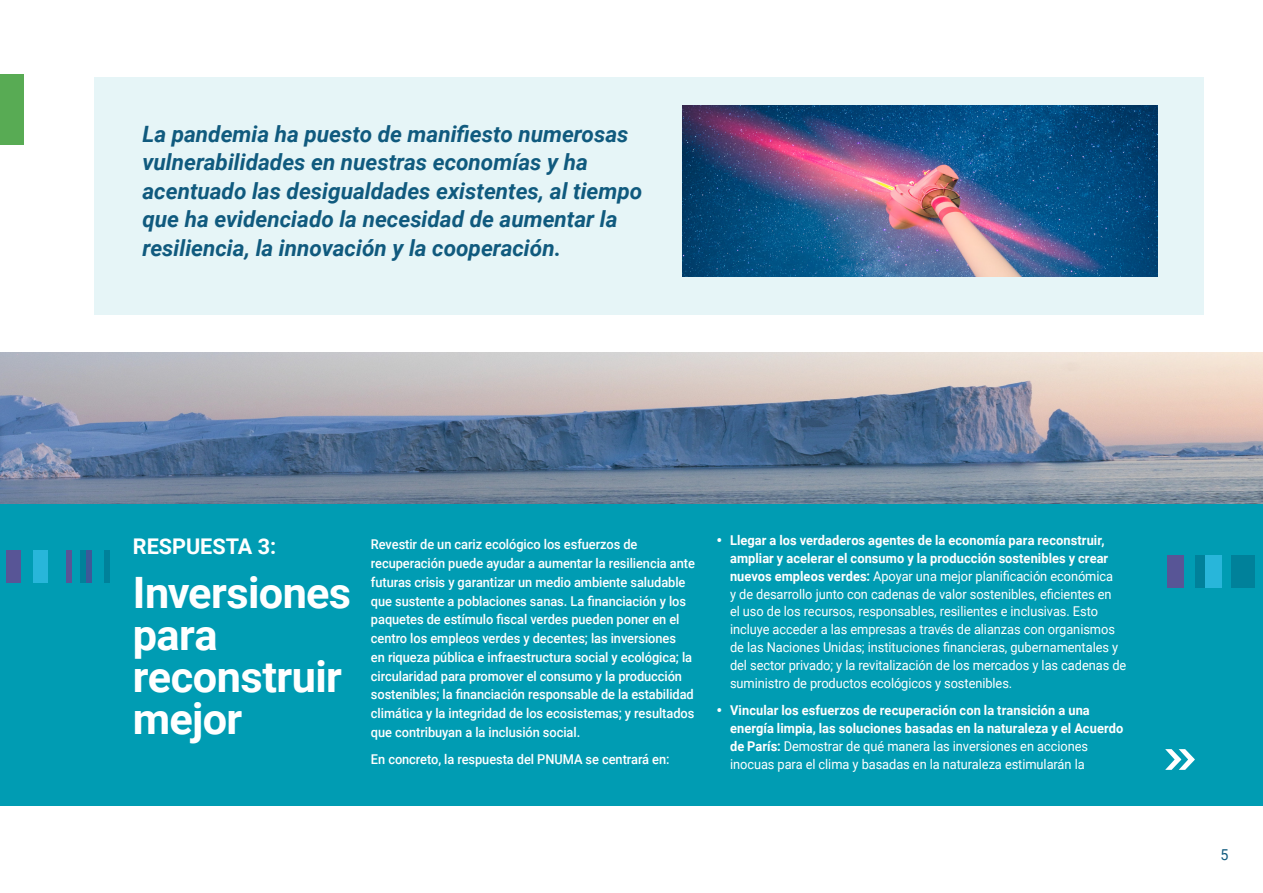
<style>
.page{position:relative;width:1263px;height:893px;background:#fff}
.page>*{position:absolute;margin:0;border:0;box-sizing:border-box;transform-origin:0 0}
.t1{font:700 43.2px/42px "Roboto";letter-spacing:-.015em;color:#fff}
.t2{font:italic 700 22.5px/28.5px "Roboto";color:#105a7e}
.t3{font:700 21.6px "Roboto";color:#fff}
.t4{font:15px "Roboto";color:#105a7e;scale:.95 1}
.t5{font:500 13.5px/18.8px "Roboto";letter-spacing:-.005em;color:#fff;scale:.95 1}
.t6{font:13.5px/18px "Roboto";letter-spacing:-.005em;color:#fff;scale:.95 1}
.t7{font:700 13.5px/18px "Roboto";letter-spacing:.005em;color:#fff;scale:.95 1}
.s1{font-weight:700}
.s2{font-weight:400}
</style>
<div class="page">
<div style="left:94px;top:78px;width:1109px;height:237px;background:#e6f5f7"></div>
<img style="left:0;top:352px;width:1263px;height:152px">
<div style="left:0;top:504px;width:1263px;height:302px;background:#009cb3"></div>
<div style="left:1167px;top:555px;width:16px;height:32px;background:#585596"></div>
<div style="left:1195px;top:555px;width:10px;height:32px;background:#00819a"></div>
<div style="left:1231px;top:555px;width:23px;height:32px;background:#00819a"></div>
<div style="left:1205px;top:555px;width:17px;height:32px;background:#28b6da"></div>
<div style="left:7px;top:551px;width:14px;height:32px;background:#585596"></div>
<div style="left:86px;top:551px;width:5px;height:32px;background:#3d5998"></div>
<div style="left:66px;top:551px;width:6px;height:32px;background:#585596"></div>
<div style="left:81px;top:551px;width:5px;height:32px;background:#00819a"></div>
<div style="left:104px;top:551px;width:6px;height:32px;background:#00819a"></div>
<div style="left:34px;top:551px;width:14px;height:32px;background:#28b6da"></div>
<div style="left:0;top:74px;width:23px;height:71px;background:#58ab54"></div>
<img style="left:682px;top:106px;width:475px;height:170px">
<svg style="left:1165px;top:749px;width:30px;height:21px"></svg>
<h2 class="t2" style="left:142px;top:119px;width:501px">La pandemia ha puesto de manifiesto numerosas vulnerabilidades en nuestras economías y ha acentuado las desigualdades existentes, al tiempo que ha evidenciado la necesidad de aumentar la resiliencia, la innovación y la cooperación.</h2>
<h3 class="t3" style="left:133px;top:531px;width:145px">RESPUESTA 3:</h3>
<h1 class="t1" style="left:133px;top:570px;width:220px">Inversiones para reconstruir mejor</h1>
<p class="t5" style="left:371px;top:535px;width:342px">Revestir de un cariz ecológico los esfuerzos de recuperación puede ayudar a aumentar la resiliencia ante futuras crisis y garantizar un medio ambiente saludable que sustente a poblaciones sanas. La financiación y los paquetes de estímulo fiscal verdes pueden poner en el centro los empleos verdes y decentes; las inversiones<br>en riqueza pública e infraestructura social y ecológica; la circularidad para promover el consumo y la producción sostenibles; la financiación responsable de la estabilidad climática y la integridad de los ecosistemas; y resultados que contribuyan a la inclusión social.</p>
<p class="t5" style="left:371px;top:750px;width:316px">En concreto, la respuesta del PNUMA se centrará en:</p>
<p class="t6" style="left:730px;top:530px;width:419px"><span class="s1">Llegar a los verdaderos agentes de la economía para reconstruir, ampliar y acelerar el consumo y la producción sostenibles y crear nuevos empleos verdes:</span> Apoyar una mejor planificación económica<br>y de desarrollo junto con cadenas de valor sostenibles, eficientes en<br>el uso de los recursos, responsables, resilientes e inclusivas. Esto incluye acceder a las empresas a través de alianzas con organismos de las Naciones Unidas; instituciones financieras, gubernamentales y del sector privado; y la revitalización de los mercados y las cadenas de suministro de productos ecológicos y sostenibles.</p>
<p class="t7" style="left:730px;top:701px;width:416px">Vincular los esfuerzos de recuperación con la transición a una energía limpia, las soluciones basadas en la naturaleza y el Acuerdo de París: <span class="s2">Demostrar de qué manera las inversiones en acciones inocuas para el clima y basadas en la naturaleza estimularán la</span></p>
<p class="t4" style="left:1220px;top:844px;width:10px">5</p>
</div>
